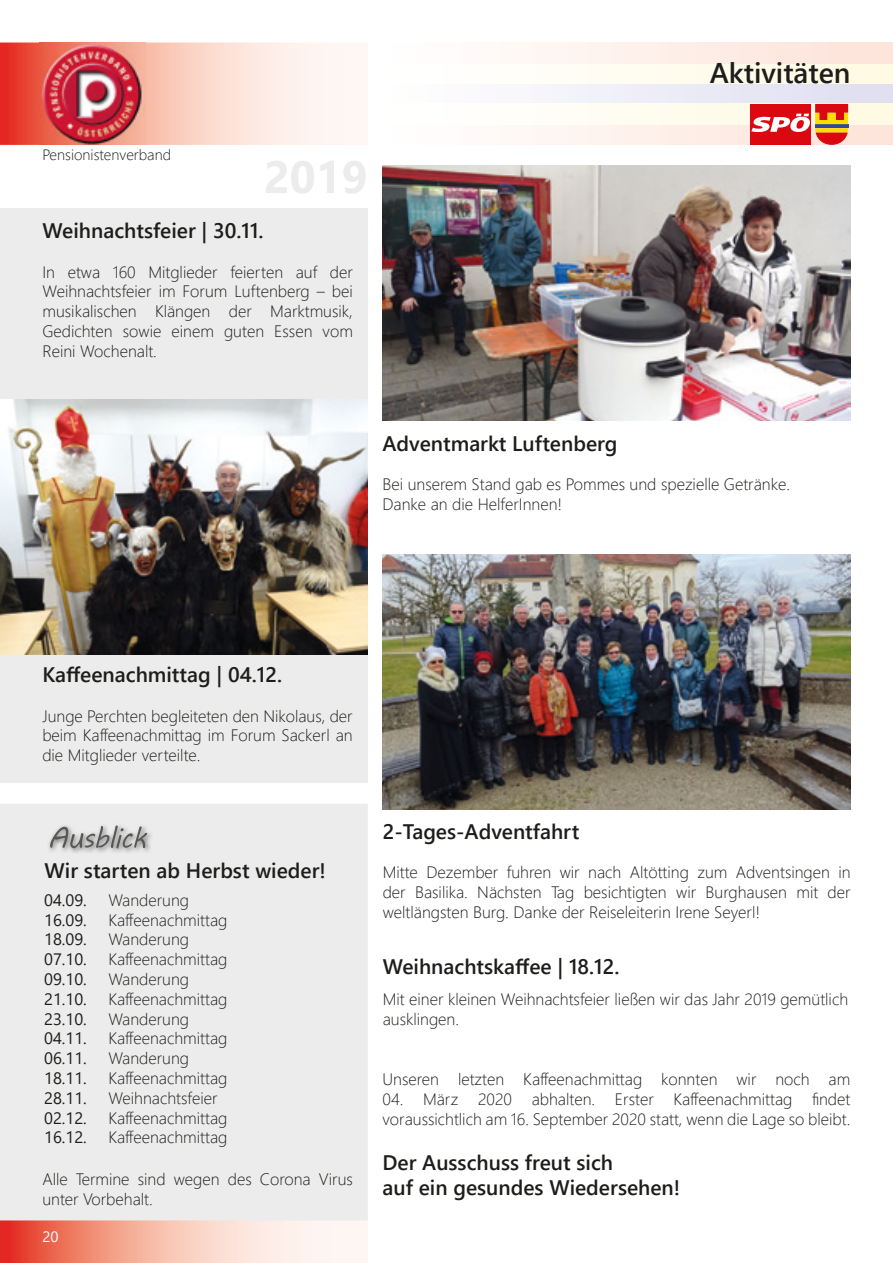
<style>
.page{position:relative;width:893px;height:1263px;background:#fff}
.page>*{position:absolute;margin:0;border:0;box-sizing:border-box;transform-origin:0 0}
.t1{font:600 28.5px "Segoe UI";color:#1d1d1b}
.t2{font:600 21px/25.2px "Segoe UI";color:#1d1d1b}
.t3{font:300 16.5px/19.8px "Segoe UI";color:#1d1d1b}
.t4{font:16.5px/19.8px "Segoe UI";color:#1d1d1b;text-align:justify}
.t5{font:300 15px "Segoe UI";color:#1d1d1b}
.t6{font:15px "Segoe UI";color:#fff}
</style>
<div class="page">
<svg style="left:531px;top:124px;width:362px;height:21px"></svg>
<div style="left:383px;top:83px;width:510px;height:21px;background:linear-gradient(to right,#fff,#dedef0)"></div>
<svg style="left:567px;top:104px;width:326px;height:20px"></svg>
<div style="left:383px;top:63px;width:510px;height:20px;background:linear-gradient(to right,#fff,#fff9e2)"></div>
<div style="left:383px;top:43px;width:510px;height:20px;background:linear-gradient(to right,#fff,#fde3d8)"></div>
<svg style="left:0;top:1221px;width:368px;height:42px"></svg>
<img style="left:0;top:43px;width:367px;height:102px">
<svg style="left:751px;top:104px;width:97px;height:41px;background:#e05345"></svg>
<div style="left:0;top:804px;width:368px;height:416px;background:#ececec"></div>
<div style="left:0;top:208px;width:368px;height:574px;background:#ececec"></div>
<img style="left:383px;top:554px;width:467px;height:255px">
<img style="left:0;top:400px;width:368px;height:255px">
<img style="left:383px;top:165px;width:467px;height:256px">
<img style="left:47px;top:823px;width:106px;height:31px">
<svg style="left:50px;top:825px;width:97px;height:23px;background:#b0b0b0"></svg>
<img style="left:40px;top:43px;width:105px;height:102px">
<p class="t5" style="left:42px;top:140px;width:130px">Pensionistenverband</p>
<p class="t2" style="left:43px;top:216px;width:223px">Weihnachtsfeier | 30.11.</p>
<p class="t3" style="left:43px;top:260px;width:312px;text-align:justify">In etwa 160 Mitglieder feierten auf der Weihnachtsfeier im Forum Luftenberg – bei musikalischen Klängen der Marktmusik, Gedichten sowie einem guten Essen vom Reini Wochenalt.</p>
<h1 class="t1" style="left:710px;top:46px;width:142px">Aktivitäten</h1>
<p class="t2" style="left:382px;top:429px;width:236px">Adventmarkt Luftenberg</p>
<p class="t3" style="left:382px;top:473px;width:409px">Bei unserem Stand gab es Pommes und spezielle Getränke.<br>Danke an die HelferInnen!</p>
<p class="t2" style="left:42px;top:660px;width:241px">Kaffeenachmittag | 04.12.</p>
<p class="t3" style="left:42px;top:704px;width:312px;text-align:justify">Junge Perchten begleiteten den Nikolaus, der beim Kaffeenachmittag im Forum Sackerl an die Mitglieder verteilte.</p>
<p class="t2" style="left:45px;top:856px;width:283px">Wir starten ab Herbst wieder!</p>
<p class="t3" style="left:108px;top:888px;width:120px">Wanderung<br>Kaffeenachmittag<br>Wanderung<br>Kaffeenachmittag<br>Wanderung<br>Kaffeenachmittag<br>Wanderung<br>Kaffeenachmittag<br>Wanderung<br>Kaffeenachmittag<br>Weihnachtsfeier<br>Kaffeenachmittag<br>Kaffeenachmittag</p>
<p class="t3" style="left:42px;top:1168px;width:312px">Alle Termine sind wegen des Corona Virus unter Vorbehalt.</p>
<p class="t4" style="left:44px;top:888px;width:44px">04.09.<br>16.09.<br>18.09.<br>07.10.<br>09.10.<br>21.10.<br>23.10.<br>04.11.<br>06.11.<br>18.11.<br>28.11.<br>02.12.<br>16.12.</p>
<p class="t6" style="left:43px;top:1223px;width:18px">20</p>
<p class="t2" style="left:383px;top:817px;width:198px">2-Tages-Adventfahrt</p>
<p class="t3" style="left:383px;top:861px;width:469px;text-align:justify">Mitte Dezember fuhren wir nach Altötting zum Adventsingen in der Basilika. Nächsten Tag besichtigten wir Burghausen mit der weltlängsten Burg. Danke der Reiseleiterin Irene Seyerl!</p>
<p class="t2" style="left:383px;top:953px;width:238px">Weihnachtskaffee | 18.12.</p>
<p class="t3" style="left:383px;top:988px;width:467px">Mit einer kleinen Weihnachtsfeier ließen wir das Jahr 2019 gemütlich ausklingen.</p>
<p class="t3" style="left:382px;top:1068px;width:469px">Unseren letzten Kaffeenachmittag konnten wir noch am</p>
<p class="t3" style="left:382px;top:1087px;width:469px">04. März 2020 abhalten. Erster Kaffeenachmittag findet voraussichtlich am 16. September 2020 statt, wenn die Lage so bleibt.</p>
<p class="t2" style="left:382px;top:1148px;width:299px">Der Ausschuss freut sich<br>auf ein gesundes Wiedersehen!</p>
</div>
